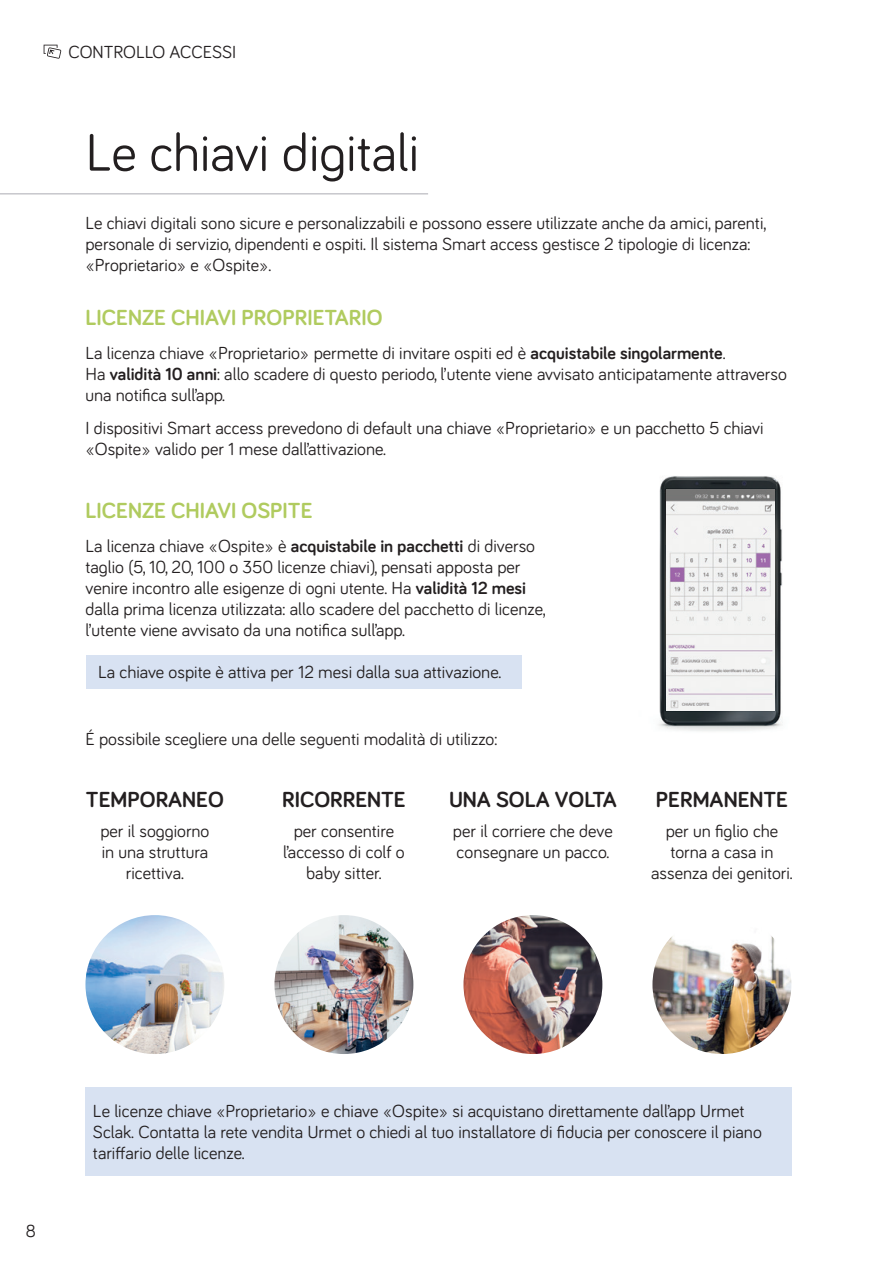
<style>
.page{position:relative;width:893px;height:1263px;background:#fff}
.page>*{position:absolute;margin:0;border:0;box-sizing:border-box;transform-origin:0 0}
.t1{font:54px "Bariol";color:#231f20}
.t2{font:700 22.5px "Bariol";color:#b0cb5f}
.t3{font:700 22.5px "Bariol";color:#231f20}
.t4{font:18px/21px "Bariol";color:#231f20}
.s1{font-weight:700}
</style>
<div class="page">
<svg style="left:44px;top:45px;width:17px;height:14px"></svg>
<div style="left:86px;top:655px;width:436px;height:34px;background:#d8e2f2"></div>
<hr style="left:0;top:193px;width:428px;height:2px;background:#c7c7cc">
<img style="left:85px;top:915px;width:139px;height:139px;border-radius:69px">
<img style="left:274px;top:915px;width:139px;height:139px;border-radius:69px">
<img style="left:463px;top:915px;width:139px;height:139px;border-radius:69px">
<img style="left:652px;top:915px;width:139px;height:139px;border-radius:69px">
<img style="left:659px;top:476px;width:124px;height:255px">
<img style="left:666px;top:490px;width:109px;height:221px">
<div style="left:85px;top:1087px;width:707px;height:89px;background:#d8e2f2"></div>
<p class="t4" style="left:68px;top:40px;width:169px">CONTROLLO ACCESSI</p>
<h1 class="t1" style="left:85px;top:116px;width:335px">Le chiavi digitali</h1>
<p class="t4" style="left:85px;top:211px;width:682px">Le chiavi digitali sono sicure e personalizzabili e possono essere utilizzate anche da amici, parenti, personale di servizio, dipendenti e ospiti. Il sistema Smart access gestisce 2 tipologie di licenza: «Proprietario» e «Ospite».</p>
<p class="t2" style="left:85px;top:302px;width:299px">LICENZE CHIAVI PROPRIETARIO</p>
<p class="t4" style="left:85px;top:341px;width:703px">La licenza chiave «Proprietario» permette di invitare ospiti ed è <span class="s1">acquistabile singolarmente</span>.<br>Ha <span class="s1">validità 10 anni</span>: allo scadere di questo periodo, l’utente viene avvisato anticipatamente attraverso una notifica sull’app.</p>
<p class="t4" style="left:85px;top:417px;width:679px">I dispositivi Smart access prevedono di default una chiave «Proprietario» e un pacchetto 5 chiavi «Ospite» valido per 1 mese dall’attivazione.</p>
<p class="t2" style="left:85px;top:495px;width:228px">LICENZE CHIAVI OSPITE</p>
<p class="t4" style="left:85px;top:534px;width:462px">La licenza chiave «Ospite» è <span class="s1">acquistabile in pacchetti</span> di diverso taglio (5, 10, 20, 100 o 350 licenze chiavi), pensati apposta per venire incontro alle esigenze di ogni utente. Ha <span class="s1">validità 12 mesi </span>dalla prima licenza utilizzata: allo scadere del pacchetto di licenze, l’utente viene avvisato da una notifica sull’app.</p>
<p class="t4" style="left:98px;top:660px;width:404px">La chiave ospite è attiva per 12 mesi dalla sua attivazione.</p>
<p class="t4" style="left:85px;top:728px;width:413px">É possibile scegliere una delle seguenti modalità di utilizzo:</p>
<p class="t3" style="left:86px;top:784px;width:139px">TEMPORANEO</p>
<p class="t4" style="left:100px;top:819px;width:111px;text-align:center">per il soggiorno in una struttura ricettiva.</p>
<p class="t3" style="left:282px;top:784px;width:125px">RICORRENTE</p>
<p class="t4" style="left:283px;top:819px;width:123px;text-align:center">per consentire l’accesso di colf o baby sitter.</p>
<p class="t3" style="left:449px;top:784px;width:169px">UNA SOLA VOLTA</p>
<p class="t4" style="left:453px;top:819px;width:161px">per il corriere che deve consegnare un pacco.</p>
<p class="t3" style="left:656px;top:784px;width:134px">PERMANENTE</p>
<p class="t4" style="left:651px;top:819px;width:143px;text-align:center">per un figlio che torna a casa in assenza dei genitori.</p>
<p class="t4" style="left:26px;top:1220px;width:11px">8</p>
<p class="t4" style="left:93px;top:1100px;width:670px">Le licenze chiave «Proprietario» e chiave «Ospite» si acquistano direttamente dall’app Urmet<br>Sclak. Contatta la rete vendita Urmet o chiedi al tuo installatore di fiducia per conoscere il piano tariffario delle licenze.</p>
</div>
